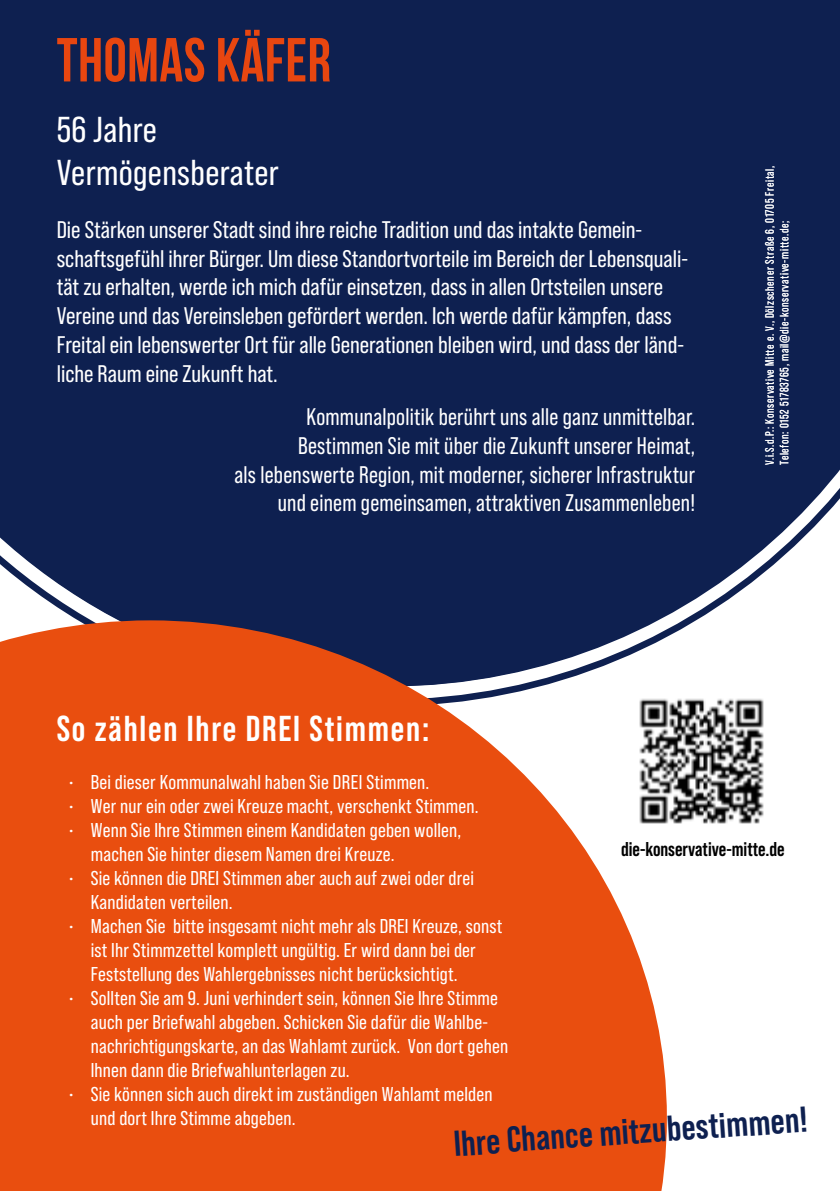
<style>
.page{position:relative;width:840px;height:1191px;background:#fff}
.page>*{position:absolute;margin:0;border:0;box-sizing:border-box;transform-origin:0 0}
.t1{font:700 62px "Bebas Neue";letter-spacing:.01em;color:#e84610;scale:.94 1}
.t2{font:700 36px "Bebas Neue Pro";color:#0e2050}
.t3{font:700 36px "Bebas Neue Pro";letter-spacing:.05em;color:#fff}
.t4{font:36px/43.2px "Bebas Neue Pro";letter-spacing:.01em;color:#fff;scale:1.05 1}
.t5{font:24px/28.8px "Bebas Neue Pro";color:#fff;scale:1.05 1}
.t6{font:24px/28.8px "Bebas Neue Pro";color:#fff;text-align:right}
.t7{font:20px/24px "Bebas Neue Pro";letter-spacing:.01em;color:#fff;scale:1.05 1}
.t8{font:700 20px "Bebas Neue Pro";color:#000}
.t9{font:12px/14.4px "Bebas Neue Pro";letter-spacing:.05em;color:#fff}
</style>
<div class="page">
<div style="left:0;top:0;width:839px;height:638px;background:#0e2050"></div>
<svg style="left:0;top:620px;width:666px;height:571px;background:#e05b27"></svg>
<img style="left:635px;top:696px;width:129px;height:130px">
<h1 class="t1" style="left:57px;top:26px;width:293px">THOMAS KÄFER</h1>
<h2 class="t4" style="left:57px;top:107px;width:213px">56 Jahre<br>Vermögensberater</h2>
<p class="t5" style="left:57px;top:215px;width:602px">Die Stärken unserer Stadt sind ihre reiche Tradition und das intakte Gemein&shy;schaftsgefühl ihrer Bürger. Um diese Standortvorteile im Bereich der Lebensquali&shy;tät zu erhalten, werde ich mich dafür einsetzen, dass in allen Ortsteilen unsere Vereine und das Vereinsleben gefördert werden. Ich werde dafür kämpfen, dass Freital ein lebenswerter Ort für alle Generationen bleiben wird, und dass der länd&shy;liche Raum eine Zukunft hat.</p>
<p class="t6" style="left:234px;top:402px;width:462px">Kommunalpolitik berührt uns alle ganz unmittelbar.<br>Bestimmen Sie mit über die Zukunft unserer Heimat,<br>als lebenswerte Region, mit moderner, sicherer Infrastruktur und einem gemeinsamen, attraktiven Zusammenleben!</p>
<p class="t9" style="left:762px;top:464px;width:300px;rotate:-90deg">V.i.S.d.P.: Konservative Mitte e. V., Dölzschener Straße 6, 01705 Freital,<br>Telefon: 0152 51783765, mail@die-konservative-mitte.de;</p>
<h2 class="t3" style="left:57px;top:707px;width:374px">So zählen Ihre DREI Stimmen:</h2>
<p class="t7" style="left:68px;top:769px;width:345px">• Bei dieser Kommunalwahl haben Sie DREI Stimmen.</p>
<p class="t7" style="left:68px;top:793px;width:392px">• Wer nur ein oder zwei Kreuze macht, verschenkt Stimmen.</p>
<p class="t7" style="left:91px;top:817px;width:354px;text-indent:-23px">• Wenn Sie Ihre Stimmen einem Kandidaten geben wollen, machen Sie hinter diesem Namen drei Kreuze.</p>
<p class="t7" style="left:91px;top:865px;width:366px;text-indent:-23px">• Sie können die DREI Stimmen aber auch auf zwei oder drei<br>Kandidaten verteilen.</p>
<p class="t7" style="left:91px;top:913px;width:393px;text-indent:-23px">• Machen Sie bitte insgesamt nicht mehr als DREI Kreuze, sonst ist Ihr Stimmzettel komplett ungültig. Er wird dann bei der<br>Feststellung des Wahlergebnisses nicht berücksichtigt.</p>
<p class="t7" style="left:91px;top:985px;width:399px;text-indent:-23px">• Sollten Sie am 9. Juni verhindert sein, können Sie Ihre Stimme auch per Briefwahl abgeben. Schicken Sie dafür die Wahlbe&shy;nachrichtigungskarte, an das Wahlamt zurück. Von dort gehen Ihnen dann die Briefwahlunterlagen zu.</p>
<p class="t7" style="left:91px;top:1081px;width:384px;text-indent:-23px">• Sie können sich auch direkt im zuständigen Wahlamt melden und dort Ihre Stimme abgeben.</p>
<p class="t8" style="left:620px;top:837px;width:165px">die-konservative-mitte.de</p>
<h2 class="t2" style="left:452px;top:1123px;width:356px;rotate:-4deg">Ihre Chance mitzubestimmen!</h2>
</div>
